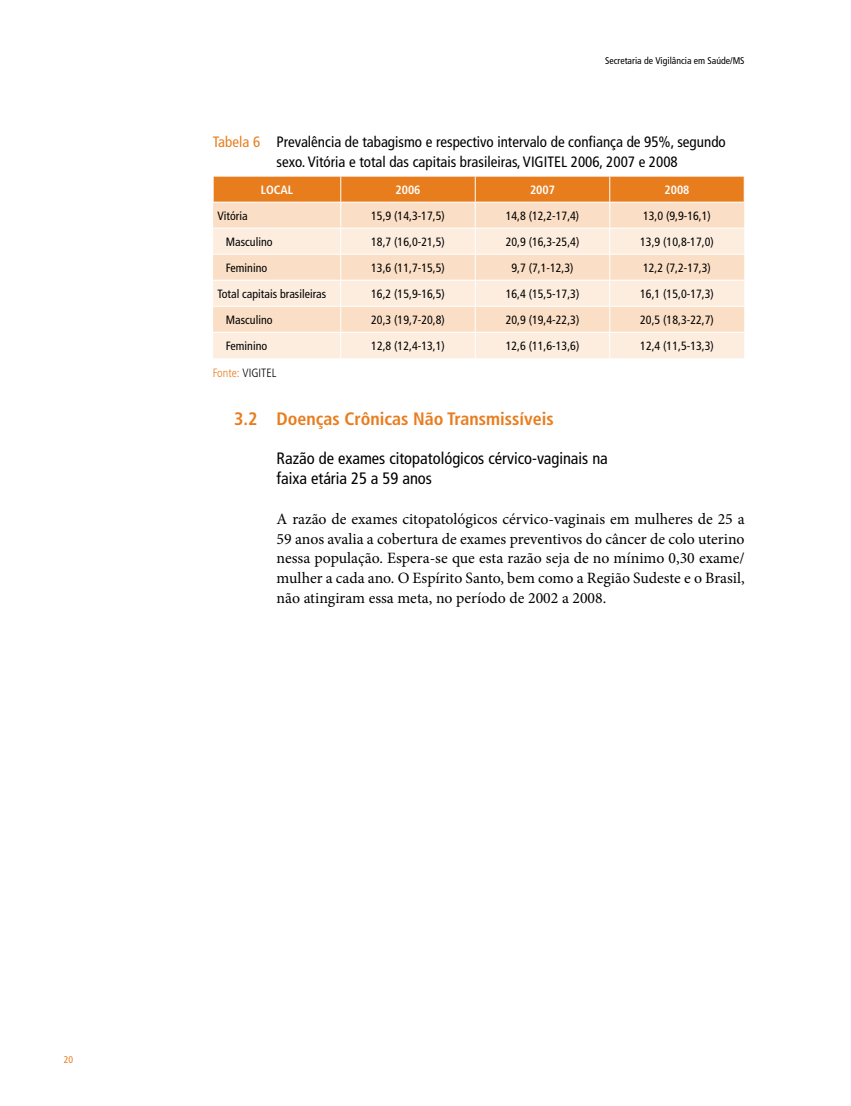
<style>
.page{position:relative;width:851px;height:1106px;background:#fff}
.page>*{position:absolute;margin:0;border:0;box-sizing:border-box;transform-origin:0 0}
.t1{font:700 condensed 18px "Frutiger LT Std";color:#e87d1e}
.t2{font:condensed 16.5px/19.8px "Frutiger LT Std";color:#000}
.t3{font:15.75px/19.8px "Minion Pro";color:#000;text-align:justify}
.t4{font:condensed 15px/19.8px "Frutiger LT Std";color:#000}
.t5{font:condensed 12px "Frutiger LT Std";color:#000}
.t6{font:700 condensed 12px "Frutiger LT Std";color:#fff}
.t7{font:300 condensed 12px "Frutiger LT Std";color:#000}
.t8{font:condensed 9.75px "Frutiger LT Std";color:#000}
.t9{font:condensed 9.75px "Frutiger LT Std";color:#e87d1e}
.s1{color:#e87d1e}
</style>
<div class="page">
<svg style="left:213px;top:176px;width:531px;height:182px;background:#f8d8bb"></svg>
<p class="t8" style="left:605px;top:55px;width:141px">Secretaria de Vigilância em Saúde/MS</p>
<p class="t4" style="left:276px;top:132px;width:450px;text-indent:-64px"><span class="s1">Tabela 6</span> Prevalência de tabagismo e respectivo intervalo de confiança de 95%, segundo sexo. Vitória e total das capitais brasileiras, VIGITEL 2006, 2007 e 2008</p>
<p class="t6" style="left:261px;top:182px;width:27px">LOCAL</p>
<p class="t6" style="left:395px;top:182px;width:26px">2006</p>
<p class="t6" style="left:530px;top:182px;width:26px">2007</p>
<p class="t6" style="left:664px;top:182px;width:26px">2008</p>
<p class="t5" style="left:217px;top:208px;width:32px">Vitória</p>
<p class="t5" style="left:371px;top:208px;width:75px">15,9 (14,3-17,5)</p>
<p class="t5" style="left:505px;top:208px;width:75px">14,8 (12,2-17,4)</p>
<p class="t5" style="left:643px;top:208px;width:69px">13,0 (9,9-16,1)</p>
<p class="t5" style="left:226px;top:234px;width:48px">Masculino</p>
<p class="t5" style="left:371px;top:234px;width:75px">18,7 (16,0-21,5)</p>
<p class="t5" style="left:505px;top:234px;width:75px">20,9 (16,3-25,4)</p>
<p class="t5" style="left:640px;top:234px;width:75px">13,9 (10,8-17,0)</p>
<p class="t5" style="left:226px;top:260px;width:43px">Feminino</p>
<p class="t5" style="left:371px;top:260px;width:75px">13,6 (11,7-15,5)</p>
<p class="t5" style="left:511px;top:260px;width:64px">9,7 (7,1-12,3)</p>
<p class="t5" style="left:643px;top:260px;width:69px">12,2 (7,2-17,3)</p>
<p class="t5" style="left:217px;top:286px;width:110px">Total capitais brasileiras</p>
<p class="t5" style="left:371px;top:286px;width:75px">16,2 (15,9-16,5)</p>
<p class="t5" style="left:505px;top:286px;width:75px">16,4 (15,5-17,3)</p>
<p class="t5" style="left:640px;top:286px;width:75px">16,1 (15,0-17,3)</p>
<p class="t5" style="left:226px;top:312px;width:48px">Masculino</p>
<p class="t5" style="left:371px;top:312px;width:75px">20,3 (19,7-20,8)</p>
<p class="t5" style="left:505px;top:312px;width:75px">20,9 (19,4-22,3)</p>
<p class="t5" style="left:640px;top:312px;width:75px">20,5 (18,3-22,7)</p>
<p class="t5" style="left:226px;top:338px;width:43px">Feminino</p>
<p class="t5" style="left:371px;top:338px;width:75px">12,8 (12,4-13,1)</p>
<p class="t5" style="left:505px;top:338px;width:75px">12,6 (11,6-13,6)</p>
<p class="t5" style="left:640px;top:338px;width:75px">12,4 (11,5-13,3)</p>
<p class="t7" style="left:213px;top:366px;width:65px"><span class="s1">Fonte:</span> VIGITEL</p>
<h1 class="t1" style="left:234px;top:408px;width:321px">3.2 Doenças Crônicas Não Transmissíveis</h1>
<h2 class="t2" style="left:276px;top:449px;width:333px">Razão de exames citopatológicos cérvico-vaginais na faixa etária 25 a 59 anos</h2>
<p class="t3" style="left:276px;top:509px;width:469px">A razão de exames citopatológicos cérvico-vaginais em mulheres de 25 a 59 anos avalia a cobertura de exames preventivos do câncer de colo uterino nessa população. Espera-se que esta razão seja de no mínimo 0,30 exame/ mulher a cada ano. O Espírito Santo, bem como a Região Sudeste e o Brasil, não atingiram essa meta, no período de 2002 a 2008.</p>
<p class="t9" style="left:64px;top:1054px;width:11px">20</p>
</div>
